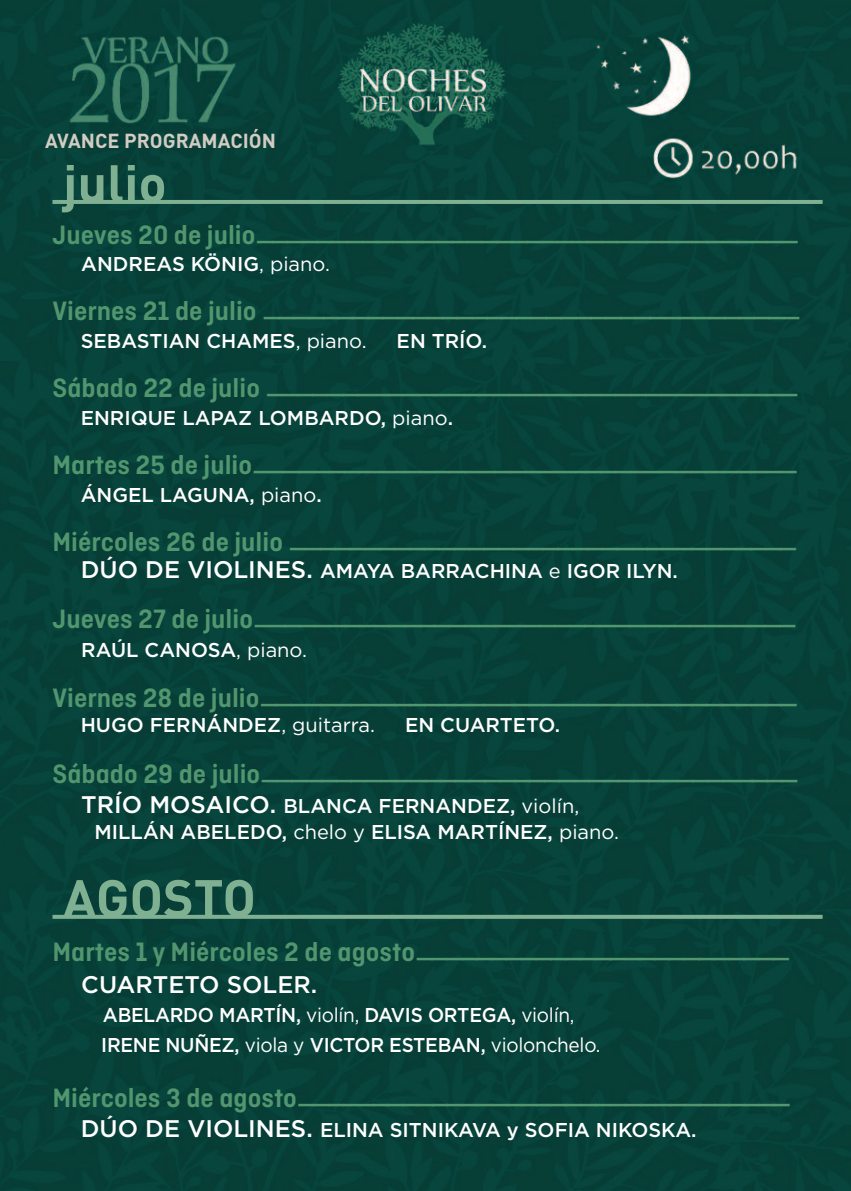
<style>
.page{position:relative;width:851px;height:1191px;background:#fff}
.page>*{position:absolute;margin:0;border:0;box-sizing:border-box;transform-origin:0 0}
.t1{font:700 52px "DIN";color:#80b092}
.t2{font:600 28px "Ciutadella";color:#52966f}
.t3{font:500 24px "Gotham";color:#fff}
.t4{font:500 20px/25.6px "Gotham";color:#fff}
.t5{font:500 20px/29.6px "Gotham";color:#fff;scale:.95 1}
.t6{font:700 20px "DIN";color:#d2ccc3}
.s1{font-weight:400}
.s2{font-size:24px}
</style>
<div class="page">
<div style="left:0;top:0;width:850px;height:1191px;background:#074038"></div>
<hr style="left:52px;top:200px;width:770px;height:4px;background:#80b092">
<svg style="left:52px;top:914px;width:770px;height:4px;background:#66987f"></svg>
<p class="t6" style="left:45px;top:128px;width:232px">AVANCE PROGRAMACIÓN</p>
<h1 class="t1" style="left:63px;top:149px;width:105px">julio</h1>
<p class="t2" style="left:52px;top:220px;width:748px">J u eve s 2 0 d e j u li o ____________________________________</p>
<p class="t4" style="left:81px;top:253px;width:250px">ANDREAS KÖNIG<span class="s1">, piano.</span></p>
<p class="t2" style="left:52px;top:297px;width:750px">V i e r n e s 2 1 d e j u l i o ____________________________________</p>
<p class="t4" style="left:81px;top:330px;width:287px">SEBASTIAN CHAMES<span class="s1">, piano.</span></p>
<p class="t4" style="left:396px;top:330px;width:92px">EN TRÍO.</p>
<p class="t2" style="left:52px;top:374px;width:748px">Sábado 22 de julio ___________________________________</p>
<p class="t4" style="left:81px;top:406px;width:374px">ENRIQUE LAPAZ LOMBARDO, <span class="s1">piano</span>.</p>
<p class="t2" style="left:52px;top:451px;width:747px">Martes 25 de julio____________________________________</p>
<p class="t4" style="left:81px;top:483px;width:242px">ÁNGEL LAGUNA, <span class="s1">piano</span>.</p>
<p class="t2" style="left:52px;top:528px;width:746px">M i é r c o l e s 2 6 d e j u l i o __________________________________</p>
<p class="t4" style="left:81px;top:560px;width:598px"><span class="s2">DÚO DE VIOLINES.</span> AMAYA BARRACHINA <span class="s1">e</span> IGOR ILYN.</p>
<p class="t2" style="left:52px;top:604px;width:745px">Jueves 27 de julio____________________________________</p>
<p class="t4" style="left:81px;top:639px;width:227px">RAÚL CANOSA<span class="s1">, piano.</span></p>
<p class="t2" style="left:52px;top:683px;width:747px">V i e r n e s 2 8 d e j u l i o ____________________________________</p>
<p class="t4" style="left:81px;top:714px;width:296px">HUGO FERNÁNDEZ<span class="s1">, guitarra.</span></p>
<p class="t4" style="left:405px;top:714px;width:156px">EN CUARTETO.</p>
<p class="t2" style="left:52px;top:760px;width:748px">S á b a d o 2 9 d e j u l i o ____________________________________</p>
<p class="t4" style="left:94px;top:794px;width:526px;text-indent:-13px"><span class="s2">TRÍO MOSAICO.</span> BLANCA FERNANDEZ, <span class="s1">violín,<br></span>MILLÁN ABELEDO, <span class="s1">chelo y</span> ELISA MARTÍNEZ, <span class="s1">piano.</span></p>
<h1 class="t1" style="left:63px;top:864px;width:194px">AGOSTO</h1>
<p class="t2" style="left:52px;top:942px;width:739px">Martes 1 y Miércoles 2 de agosto_________________________</p>
<p class="t3" style="left:81px;top:975px;width:237px">CUARTETO SOLER.</p>
<p class="t5" style="left:101px;top:1002px;width:527px">ABELARDO MARTÍN, <span class="s1">violín,</span> DAVIS ORTEGA, <span class="s1">violín,<br></span>IRENE NUÑEZ, <span class="s1">viola y</span> VICTOR ESTEBAN, <span class="s1">violonchelo.</span></p>
<p class="t2" style="left:52px;top:1084px;width:740px">M i é r c o l e s 3 d e a g o s t o _________________________________</p>
<p class="t4" style="left:81px;top:1118px;width:617px"><span class="s2">DÚO DE VIOLINES.</span> ELINA SITNIKAVA y SOFIA NIKOSKA.</p>
</div>
